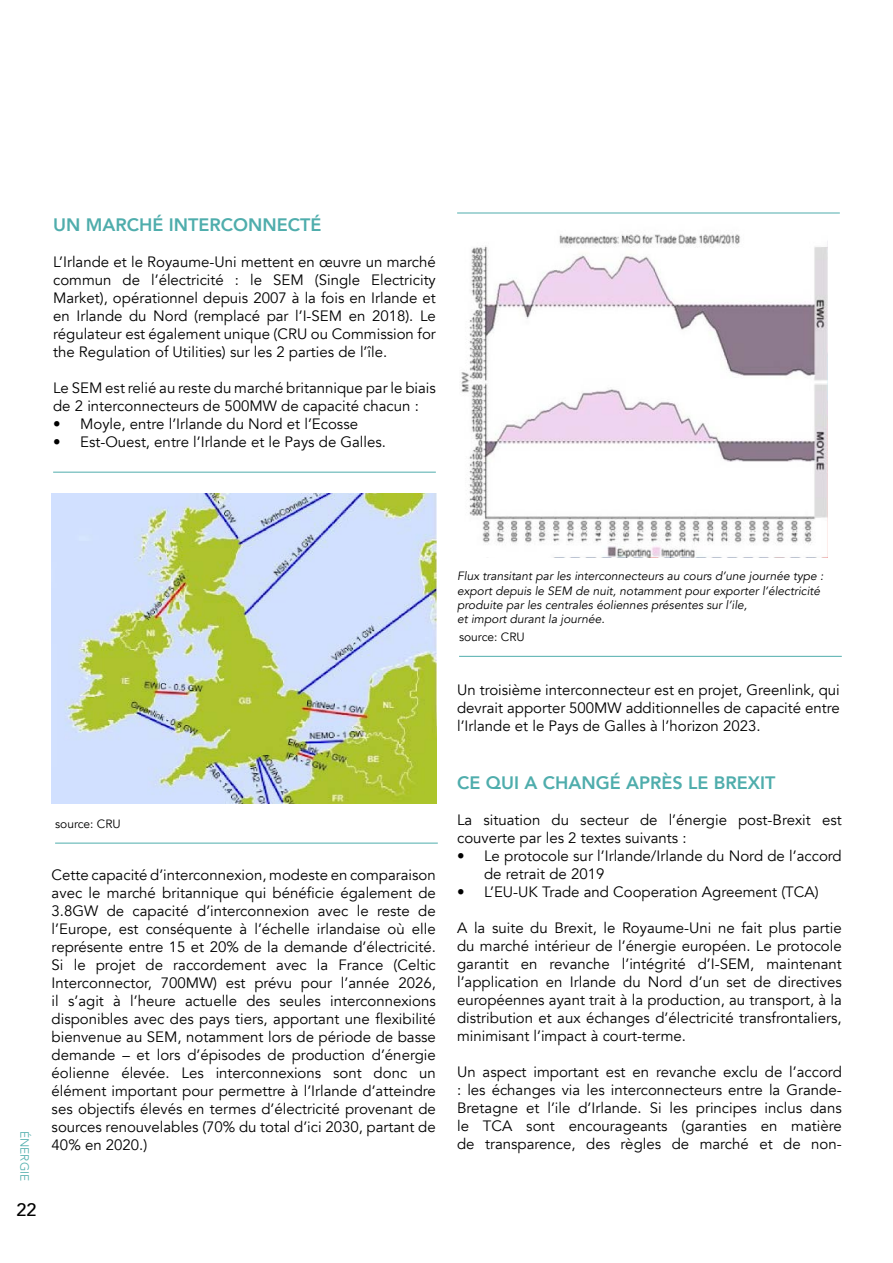
<style>
.page{position:relative;width:893px;height:1263px;background:#fff}
.page>*{position:absolute;margin:0;border:0;box-sizing:border-box;transform-origin:0 0}
.t1{font:800 18px "Avenir";color:#4fadac}
.t2{font:500 18px "Avenir";color:#000101}
.t3{font:15px/18px "Avenir";color:#000;text-align:justify}
.t4{font:italic 12px/14.4px "Avenir";color:#000}
.t5{font:12px "Avenir";color:#000}
.t6{font:300 12px "Avenir";color:#4fadac}
</style>
<div class="page">
<img style="left:460px;top:234px;width:368px;height:323px">
<hr style="left:53px;top:472px;width:383px;height:1px;background:#4fadac">
<img style="left:52px;top:493px;width:384px;height:310px">
<hr style="left:55px;top:843px;width:383px;height:1px;background:#4fadac">
<hr style="left:457px;top:213px;width:383px;height:1px;background:#4fadac">
<hr style="left:459px;top:656px;width:383px;height:1px;background:#4fadac">
<p class="t1" style="left:53px;top:210px;width:270px">UN MARCHÉ INTERCONNECTÉ</p>
<p class="t3" style="left:53px;top:253px;width:384px">L’Irlande et le Royaume-Uni mettent en œuvre un marché commun de l’électricité : le SEM (Single Electricity Market), opérationnel depuis 2007 à la fois en Irlande et en Irlande du Nord (remplacé par l’I-SEM en 2018). Le régulateur est également unique (CRU ou Commission for the Regulation of Utilities) sur les 2 parties de l’île.</p>
<p class="t3" style="left:53px;top:379px;width:384px">Le SEM est relié au reste du marché britannique par le biais de 2 interconnecteurs de 500MW de capacité chacun :</p>
<p class="t3" style="left:53px;top:415px;width:306px">• Moyle, entre l’Irlande du Nord et l’Ecosse</p>
<p class="t3" style="left:53px;top:433px;width:334px">• Est-Ouest, entre l’Irlande et le Pays de Galles.</p>
<p class="t6" style="left:32px;top:1131px;width:52px;rotate:90deg">ÉNERGIE</p>
<p class="t2" style="left:16px;top:1194px;width:22px">22</p>
<p class="t5" style="left:55px;top:817px;width:67px">source: CRU</p>
<p class="t3" style="left:52px;top:866px;width:386px">Cette capacité d’interconnexion, modeste en comparaison avec le marché britannique qui bénéficie également de 3.8GW de capacité d’interconnexion avec le reste de l’Europe, est conséquente à l’échelle irlandaise où elle représente entre 15 et 20% de la demande d’électricité.<br>Si le projet de raccordement avec la France (Celtic Interconnector, 700MW) est prévu pour l’année 2026, il s’agit à l’heure actuelle des seules interconnexions disponibles avec des pays tiers, apportant une flexibilité bienvenue au SEM, notamment lors de période de basse demande – et lors d’épisodes de production d’énergie éolienne élevée. Les interconnexions sont donc un élément important pour permettre à l’Irlande d’atteindre ses objectifs élevés en termes d’électricité provenant de sources renouvelables (70% du total d’ici 2030, partant de 40% en 2020.)</p>
<p class="t4" style="left:457px;top:569px;width:368px">Flux transitant par les interconnecteurs au cours d’une journée type : export depuis le SEM de nuit, notamment pour exporter l’électricité produite par les centrales éoliennes présentes sur l’ile,<br>et import durant la journée.</p>
<p class="t5" style="left:459px;top:630px;width:67px">source: CRU</p>
<p class="t3" style="left:457px;top:681px;width:384px">Un troisième interconnecteur est en projet, Greenlink, qui devrait apporter 500MW additionnelles de capacité entre l’Irlande et le Pays de Galles à l’horizon 2023.</p>
<p class="t1" style="left:457px;top:769px;width:320px">CE QUI A CHANGÉ APRÈS LE BREXIT</p>
<p class="t3" style="left:457px;top:811px;width:386px">La situation du secteur de l’énergie post-Brexit est couverte par les 2 textes suivants :</p>
<p class="t3" style="left:484px;top:847px;width:359px;text-indent:-27px">• Le protocole sur l’Irlande/Irlande du Nord de l’accord de retrait de 2019</p>
<p class="t3" style="left:457px;top:883px;width:363px">• L’EU-UK Trade and Cooperation Agreement (TCA)</p>
<p class="t3" style="left:457px;top:919px;width:386px">A la suite du Brexit, le Royaume-Uni ne fait plus partie du marché intérieur de l’énergie européen. Le protocole garantit en revanche l’intégrité d’I-SEM, maintenant l’application en Irlande du Nord d’un set de directives européennes ayant trait à la production, au transport, à la distribution et aux échanges d’électricité transfrontaliers, minimisant l’impact à court-terme.</p>
<p class="t3" style="left:457px;top:1063px;width:386px">Un aspect important est en revanche exclu de l’accord : les échanges via les interconnecteurs entre la Grande-Bretagne et l’ile d’Irlande. Si les principes inclus dans le TCA sont encourageants (garanties en matière de transparence, des règles de marché et de non-</p>
</div>
